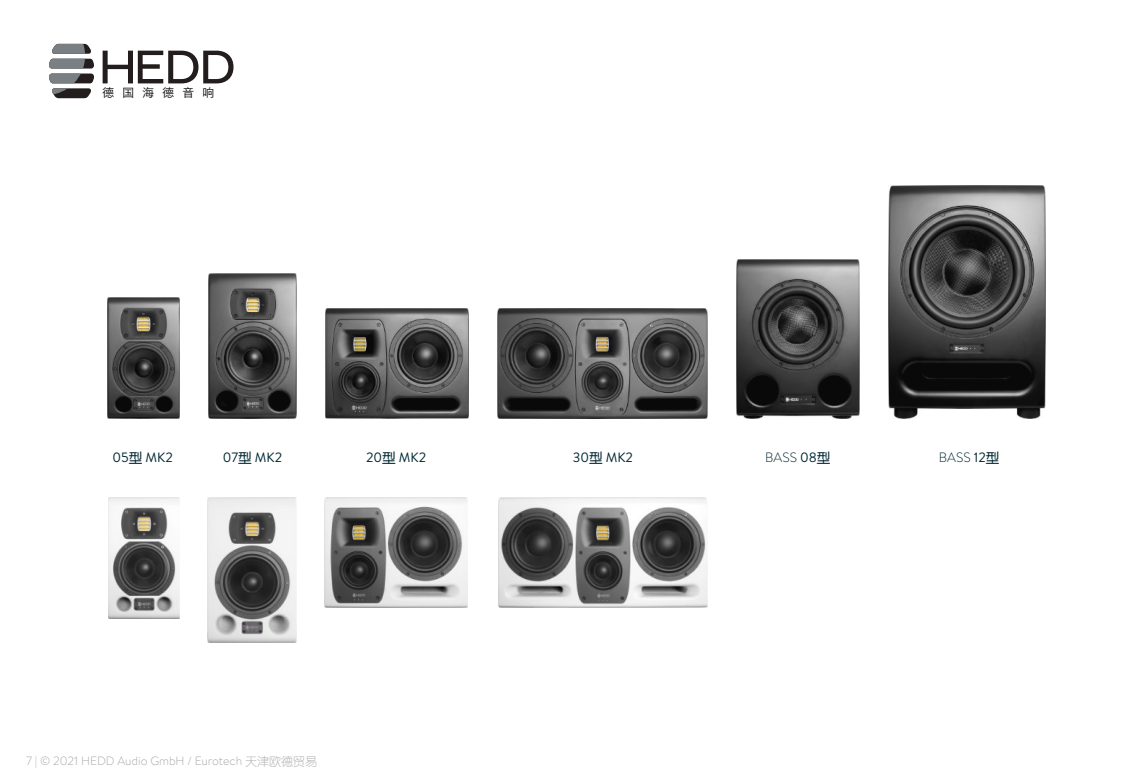
<style>
.page{position:relative;width:1134px;height:783px;background:#fff}
.page>*{position:absolute;margin:0;border:0;box-sizing:border-box;transform-origin:0 0}
.t1{font:13.5px "Brandon Text";color:#002732}
.t2{font:300 13.5px "Brandon Text";color:#002732}
.t3{font:300 12px "Brandon Text";color:#a7a7a7}
.t4{font:11.7px "Hiragino Sans GB W3";color:#000}
.s1{font-family:"ST Yuanti SC Regular"}
.s2{font-weight:400}
.s3{font-family:"ST Yuanti SC Regular";font-weight:400}
.s4{color:#a8a8a8}
.s5{font-family:"ST Yuanti SC Light";font-weight:400}
</style>
<div class="page">
<svg style="left:103px;top:51px;width:131px;height:32px"></svg>
<svg style="left:49px;top:44px;width:45px;height:54px"></svg>
<img style="left:107px;top:297px;width:72px;height:121px">
<img style="left:326px;top:308px;width:143px;height:110px">
<img style="left:208px;top:273px;width:89px;height:145px">
<img style="left:498px;top:308px;width:210px;height:110px">
<img style="left:737px;top:259px;width:123px;height:159px">
<img style="left:889px;top:186px;width:156px;height:232px">
<img style="left:108px;top:497px;width:71px;height:121px">
<img style="left:208px;top:497px;width:89px;height:146px">
<img style="left:325px;top:497px;width:142px;height:110px">
<img style="left:498px;top:497px;width:210px;height:110px">
<p class="t4" style="left:102px;top:87px;width:113px">德国海德⾳响</p>
<p class="t1" style="left:113px;top:453px;width:62px">05<span class="s1">型</span> MK2</p>
<p class="t1" style="left:223px;top:453px;width:61px">07<span class="s1">型</span> MK2</p>
<p class="t1" style="left:366px;top:453px;width:62px">20<span class="s1">型</span> MK2</p>
<p class="t1" style="left:573px;top:453px;width:62px">30<span class="s1">型</span> MK2</p>
<p class="t2" style="left:765px;top:453px;width:67px">BASS <span class="s2">08</span><span class="s3">型</span></p>
<p class="t2" style="left:939px;top:453px;width:62px">BASS <span class="s2">12</span><span class="s3">型</span></p>
<p class="t3" style="left:26px;top:756px;width:293px"><span class="s4">7 |</span> © 2021 HEDD Audio GmbH / Eurotech <span class="s5">天津欧德贸易</span></p>
</div>
